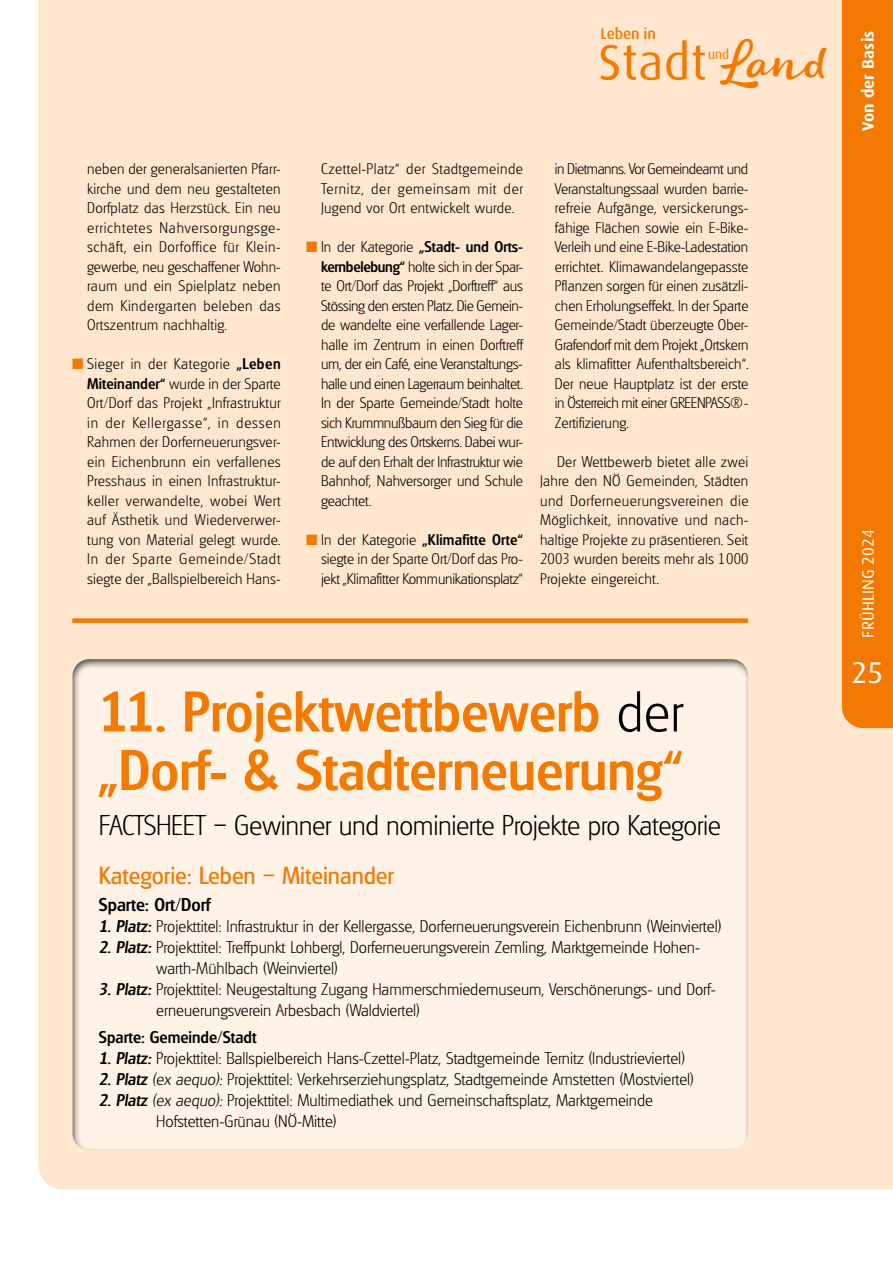
<style>
.page{position:relative;width:893px;height:1263px;background:#fff}
.page>*{position:absolute;margin:0;border:0;box-sizing:border-box;transform-origin:0 0}
.t1{font:500 55.5px/58.5px "Glasgow";color:#f37900}
.t2{font:50.1px "Dax Pro";letter-spacing:.01em;color:#f37900}
.t3{font:30px "Dax Pro";color:#fff}
.t4{font:200 27.75px "Glasgow";letter-spacing:-.015em;color:#000}
.t5{font:24px "Glasgow";color:#f37900}
.t6{font:500 18px "Glasgow";color:#000}
.t7{font:200 16.5px/21px "Glasgow";color:#000}
.t8{font:500 16.5px "Glasgow";color:#000}
.t9{font:16.5px "Dax Pro";letter-spacing:.01em;color:#fff}
.t10{font:700 16.5px "Dax Pro";letter-spacing:.01em;color:#fff}
.t11{font:500 15.3px "Dax Pro";letter-spacing:-.01em;color:#f37900}
.t12{font:200 15px/19.5px "Glasgow";letter-spacing:.015em;color:#000;text-align:justify}
.t13{font:13.35px "Dax Pro";color:#f37900}
.s1{font-family:"Lifehack";font-style:italic;font-size:47.25px}
.s2{color:#f37900}
.s3{font-weight:500}
.s4{font-weight:200;color:#000}
.s5{font-weight:500;font-style:italic}
.s6{font-style:italic}
</style>
<div class="page">
<div style="left:38px;top:0;width:855px;height:1189px;background:#ffe7cf"></div>
<div style="left:72px;top:618px;width:676px;height:5px;background:#f37900"></div>
<div style="left:72px;top:657px;width:678px;height:494px;background:#fff3e7"></div>
<div style="left:842px;top:0;width:51px;height:728px;background:#f37900"></div>
<p class="t11" style="left:600px;top:24px;width:57px">Leben in</p>
<h2 class="t2" style="left:598px;top:31px;width:232px">Stadt <span class="s1">Land</span></h2>
<p class="t13" style="left:708px;top:46px;width:22px">und</p>
<p class="t12" style="left:87px;top:159px;width:195px">neben der generalsanierten Pfarr&shy;kirche und dem neu gestalteten Dorfplatz das Herzstück. Ein neu errichtetes Nahversorgungsge&shy;schäft, ein Dorfoffice für Klein&shy;gewerbe, neu geschaffener Wohn&shy;raum und ein Spielplatz neben dem Kindergarten beleben das Ortszentrum nachhaltig.</p>
<p class="t12" style="left:87px;top:354px;width:195px;text-indent:-15px"><span class="s2">■</span> Sieger in der Kategorie <span class="s3">„Leben Miteinander“</span> wurde in der Sparte Ort/Dorf das Projekt „Infrastruktur in der Kellergasse“, in dessen Rahmen der Dorferneuerungsver&shy;ein Eichenbrunn ein verfallenes Presshaus in einen Infrastruktur&shy;keller verwandelte, wobei Wert auf Ästhetik und Wiederverwer&shy;tung von Material gelegt wurde.<br>In der Sparte Gemeinde/Stadt siegte der „Ballspielbereich Hans-</p>
<p class="t12" style="left:321px;top:159px;width:204px">Czettel-Platz“ der Stadtgemeinde Ternitz, der gemeinsam mit der Jugend vor Ort entwickelt wurde.</p>
<p class="t12" style="left:321px;top:237px;width:204px;text-indent:-15px"><span class="s2">■</span> In der Kategorie <span class="s3">„Stadt- und Orts&shy;kernbelebung“</span> holte sich in der Spar&shy;te Ort/Dorf das Projekt „Dorftreff“ aus Stössing den ersten Platz. Die Gemein&shy;de wandelte eine verfallende Lager&shy;halle im Zentrum in einen Dorftreff um, der ein Café, eine Veranstaltungs&shy;halle und einen Lagerraum beinhaltet.<br>In der Sparte Gemeinde/Stadt holte sich Krummnußbaum den Sieg für die Entwicklung des Ortskerns. Dabei wur&shy;de auf den Erhalt der Infrastruktur wie Bahnhof, Nahversorger und Schule geachtet.</p>
<p class="t12" style="left:321px;top:530px;width:204px;text-indent:-15px"><span class="s2">■</span> In der Kategorie <span class="s3">„Klimafitte Orte“ </span>siegte in der Sparte Ort/Dorf das Pro&shy;jekt „Klimafitter Kommunikationsplatz“</p>
<p class="t12" style="left:555px;top:159px;width:195px">in Dietmanns. Vor Gemeindeamt und Veranstaltungssaal wurden barrie&shy;refreie Aufgänge, versickerungs&shy;fähige Flächen sowie ein E-Bike-Verleih und eine E-Bike-Ladestation errichtet. Klimawandelangepasste Pflanzen sorgen für einen zusätzli&shy;chen Erholungseffekt. In der Sparte Gemeinde/Stadt überzeugte Ober-Grafendorf mit dem Projekt „Ortskern als klimafitter Aufenthaltsbereich“.<br>Der neue Hauptplatz ist der erste in Österreich mit einer GREENPASS®- Zertifizierung.</p>
<p class="t12" style="left:540px;top:452px;width:210px;text-indent:17px">Der Wettbewerb bietet alle zwei Jahre den NÖ Gemeinden, Städten und Dorferneuerungsvereinen die Möglichkeit, innovative und nach&shy;haltige Projekte zu präsentieren. Seit 2003 wurden bereits mehr als 1000<br>Projekte eingereicht.</p>
<h1 class="t1" style="left:99px;top:682px;width:586px">11. Projektwettbewerb <span class="s4">der </span>„Dorf- &amp; Stadterneuerung“</h1>
<h3 class="t4" style="left:99px;top:809px;width:624px">FACTSHEET – Gewinner und nominierte Projekte pro Kategorie</h3>
<h3 class="t5" style="left:99px;top:861px;width:297px">Kategorie: Leben – Miteinander</h3>
<p class="t6" style="left:99px;top:894px;width:113px">Sparte: Ort/Dorf</p>
<p class="t7" style="left:99px;top:916px;width:624px"><span class="s5">1. Platz:</span> Projekttitel: Infrastruktur in der Kellergasse, Dorferneuerungsverein Eichenbrunn (Weinviertel)</p>
<p class="t7" style="left:156px;top:937px;width:545px;text-indent:-57px"><span class="s5">2. Platz:</span> Projekttitel: Treffpunkt Lohbergl, Dorferneuerungsverein Zemling, Marktgemeinde Hohen&shy;warth-Mühlbach (Weinviertel)</p>
<p class="t7" style="left:156px;top:979px;width:560px;text-indent:-57px"><span class="s5">3. Platz:</span> Projekttitel: Neugestaltung Zugang Hammerschmiedemuseum, Verschönerungs- und Dorf&shy;erneuerungsverein Arbesbach (Waldviertel)</p>
<p class="t8" style="left:99px;top:1027px;width:159px">Sparte: Gemeinde/Stadt</p>
<p class="t7" style="left:99px;top:1048px;width:588px"><span class="s5">1. Platz:</span> Projekttitel: Ballspielbereich Hans-Czettel-Platz, Stadtgemeinde Ternitz (Industrieviertel)</p>
<p class="t7" style="left:99px;top:1069px;width:596px"><span class="s5">2. Platz</span> <span class="s6">(ex aequo):</span> Projekttitel: Verkehrserziehungsplatz, Stadtgemeinde Amstetten (Mostviertel)</p>
<p class="t7" style="left:156px;top:1090px;width:498px;text-indent:-57px"><span class="s5">2. Platz</span> <span class="s6">(ex aequo):</span> Projekttitel: Multimediathek und Gemeinschaftsplatz, Marktgemeinde<br>Hofstetten-Grünau (NÖ-Mitte)</p>
<p class="t10" style="left:857px;top:131px;width:102px;rotate:-90deg">Von der Basis</p>
<p class="t9" style="left:858px;top:637px;width:110px;rotate:-90deg">FRÜHLING 2024</p>
<h3 class="t3" style="left:852px;top:653px;width:33px">25</h3>
</div>
